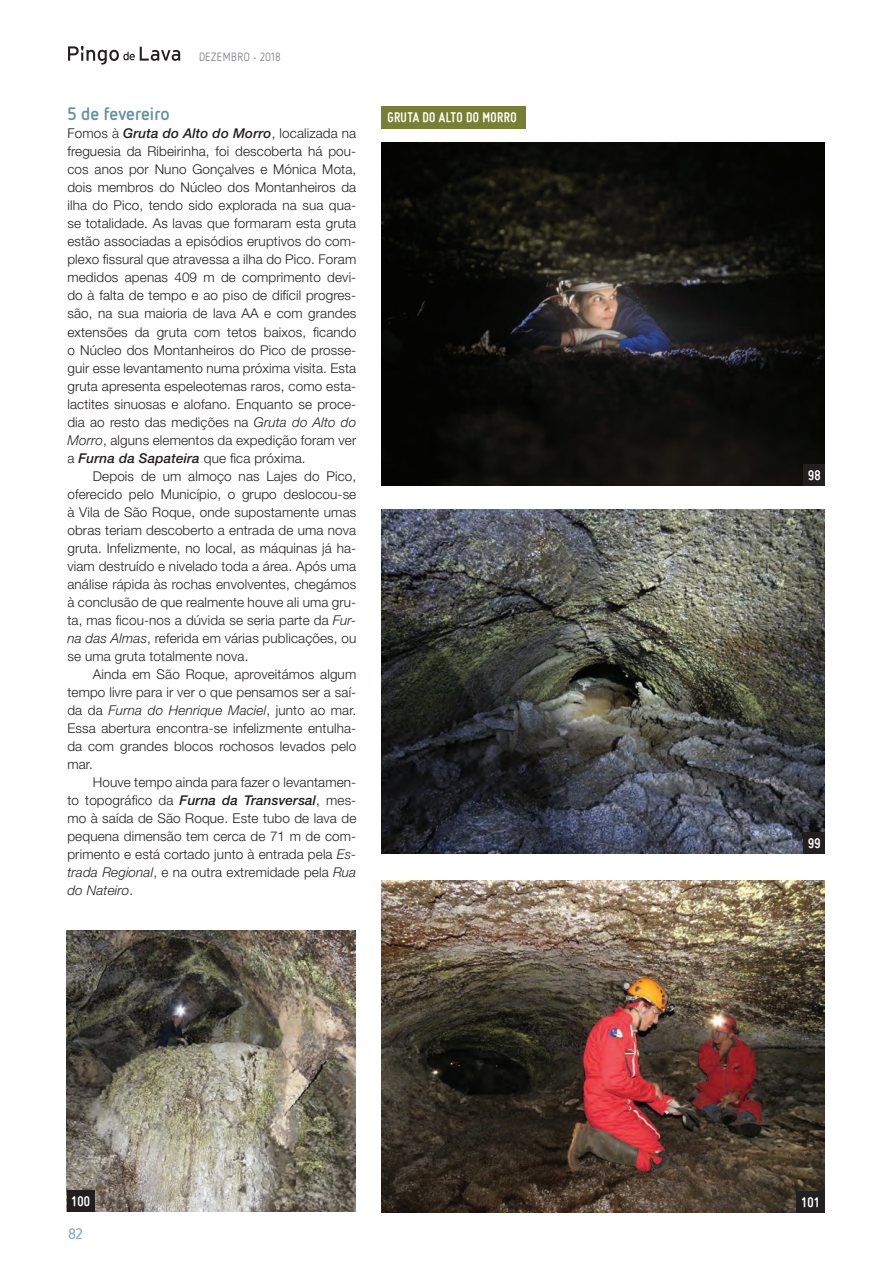
<style>
.page{position:relative;width:893px;height:1276px;background:#fff}
.page>*{position:absolute;margin:0;border:0;box-sizing:border-box;transform-origin:0 0}
.tit-sub-paragrafo{font:700 18px "Netto";color:#63929f}
.Miso10{font:700 15px "Miso";letter-spacing:.025em;color:#fff}
.num10br{font:700 15px "Miso";letter-spacing:.01em;color:#fff}
.t1{font:15px "Netto";color:#94add0}
.txt-pr{font:300 13.5px/18px "Helvetica Neue LT Std";letter-spacing:.01em;color:#231f20;text-align:justify}
.txt{font:300 13.5px/18px "Helvetica Neue LT Std";letter-spacing:.01em;color:#231f20;text-align:justify}
.t2{font:12px "Netto";letter-spacing:.06em;color:#808285;scale:.89 1}
.s1{font-family:"Helvetica Neue";font-size:7.5px}
.s2{font-weight:500;font-style:italic}
.s3{font-style:italic}
</style>
<div class="page">
<img style="left:382px;top:880px;width:443px;height:332px">
<img style="left:382px;top:509px;width:443px;height:344px">
<img style="left:382px;top:142px;width:443px;height:344px">
<div style="left:381px;top:106px;width:145px;height:23px;background:#758033"></div>
<img style="left:67px;top:931px;width:288px;height:280px">
<svg style="left:68px;top:46px;width:112px;height:19px"></svg>
<div style="left:67px;top:1190px;width:28px;height:21px;background:#231f20"></div>
<div style="left:804px;top:464px;width:21px;height:22px;background:#231f20"></div>
<div style="left:804px;top:832px;width:21px;height:21px;background:#231f20"></div>
<div style="left:796px;top:1191px;width:29px;height:21px;background:#231f20"></div>
<p class="t2" style="left:199px;top:49px;width:93px">DEZEMBRO <span class="s1">•</span> 2018</p>
<p class="tit-sub-paragrafo" style="left:67px;top:103px;width:104px">5 de fevereiro</p>
<p class="Miso10" style="left:387px;top:109px;width:131px">GRUTA DO ALTO DO MORRO</p>
<p class="txt" style="left:67px;top:124px;width:290px">Fomos à <span class="s2">Gruta do Alto do Morro</span>, localizada na freguesia da Ribeirinha, foi descoberta há pou&shy;cos anos por Nuno Gonçalves e Mónica Mota, dois membros do Núcleo dos Montanheiros da ilha do Pico, tendo sido explorada na sua qua&shy;se totalidade. As lavas que formaram esta gruta estão associadas a episódios eruptivos do com&shy;plexo fissural que atravessa a ilha do Pico. Foram medidos apenas 409 m de comprimento devi&shy;do à falta de tempo e ao piso de difícil progres&shy;são, na sua maioria de lava AA e com grandes extensões da gruta com tetos baixos, ficando o Núcleo dos Montanheiros do Pico de prosse&shy;guir esse levantamento numa próxima visita. Esta gruta apresenta espeleotemas raros, como esta&shy;lactites sinuosas e alofano. Enquanto se proce&shy;dia ao resto das medições na <span class="s3">Gruta do Alto do Morro</span>, alguns elementos da expedição foram ver a <span class="s2">Furna da Sapateira</span> que fica próxima.</p>
<p class="txt-pr" style="left:67px;top:466px;width:290px;text-indent:26px">Depois de um almoço nas Lajes do Pico, oferecido pelo Município, o grupo deslocou-se à Vila de São Roque, onde supostamente umas obras teriam descoberto a entrada de uma nova gruta. Infelizmente, no local, as máquinas já ha&shy;viam destruído e nivelado toda a área. Após uma análise rápida às rochas envolventes, chegámos à conclusão de que realmente houve ali uma gru&shy;ta, mas ficou-nos a dúvida se seria parte da <span class="s3">Fur&shy;na das Almas</span>, referida em várias publicações, ou se uma gruta totalmente nova.</p>
<p class="txt-pr" style="left:67px;top:664px;width:290px;text-indent:26px">Ainda em São Roque, aproveitámos algum tempo livre para ir ver o que pensamos ser a saí&shy;da da <span class="s3">Furna do Henrique Maciel</span>, junto ao mar.<br>Essa abertura encontra-se infelizmente entulha&shy;da com grandes blocos rochosos levados pelo mar.</p>
<p class="txt-pr" style="left:67px;top:772px;width:290px;text-indent:26px">Houve tempo ainda para fazer o levantamen&shy;to topográfico da <span class="s2">Furna da Transversal</span>, mes&shy;mo à saída de São Roque. Este tubo de lava de pequena dimensão tem cerca de 71 m de com&shy;primento e está cortado junto à entrada pela <span class="s3">Es&shy;trada Regional</span>, e na outra extremidade pela <span class="s3">Rua do Nateiro</span>.</p>
<p class="num10br" style="left:71px;top:1192px;width:21px">100</p>
<p class="t1" style="left:68px;top:1224px;width:16px">82</p>
<p class="num10br" style="left:808px;top:467px;width:14px">98</p>
<p class="num10br" style="left:808px;top:834px;width:14px">99</p>
<p class="num10br" style="left:801px;top:1193px;width:21px">101</p>
</div>
